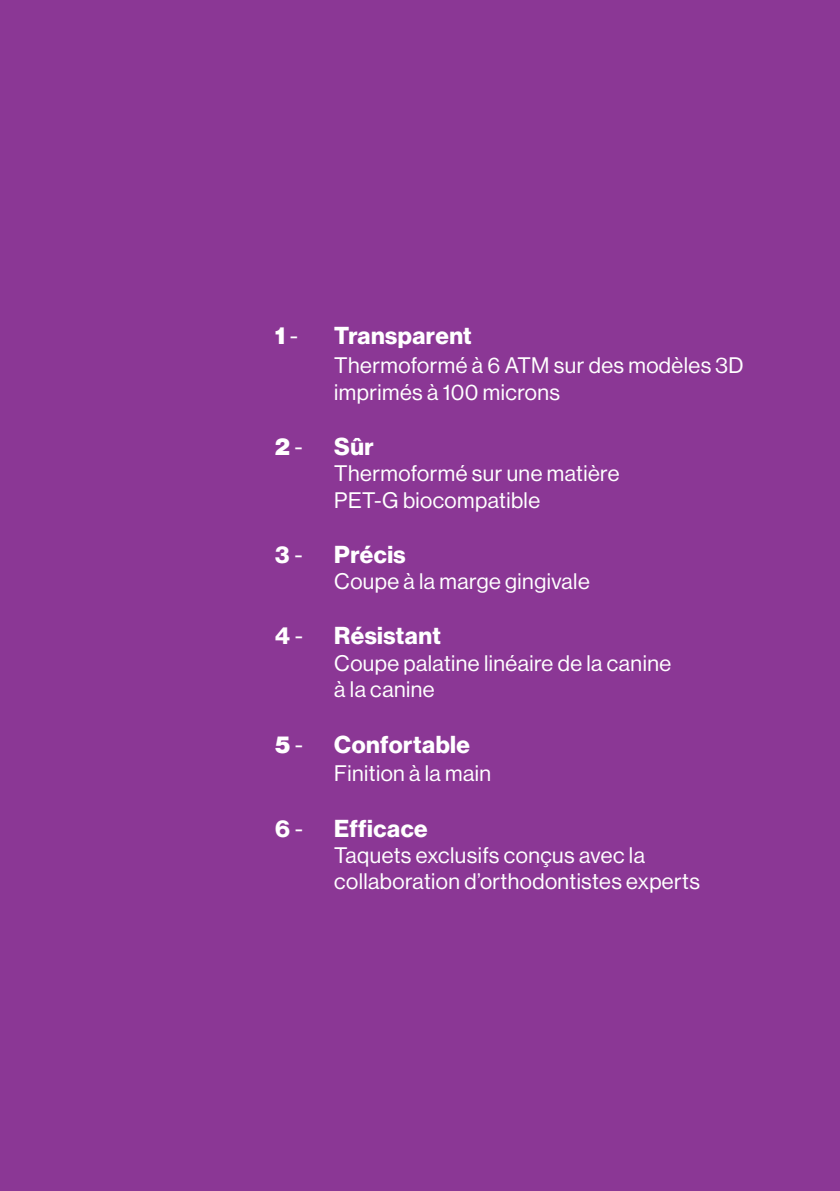
<style>
.page{position:relative;width:840px;height:1191px;background:#fff}
.page>*{position:absolute;margin:0;border:0;box-sizing:border-box;transform-origin:0 0}
.t1{font:24px "N Haas Grotesk DS Pro 75 Bd";letter-spacing:.02em;color:#fff}
.t2{font:24px "N Haas Grotesk DS Pro 95 Blk";color:#fff}
.t3{font:22px/26.4px "N Haas Grotesk DS Pro 55 Rg";letter-spacing:.02em;color:#fff}
.s1{font-family:"N Haas Grotesk DS Pro 55 Rg"}
</style>
<div class="page">
<div style="left:0;top:0;width:839px;height:1191px;background:#8b3795"></div>
<p class="t2" style="left:275px;top:322px;width:24px">1 <span class="s1">-</span></p>
<p class="t1" style="left:334px;top:322px;width:139px">Transparent</p>
<p class="t3" style="left:334px;top:352px;width:410px">Thermoformé à 6 ATM sur des modèles 3D imprimés à 100 microns</p>
<p class="t2" style="left:275px;top:432px;width:29px">2 <span class="s1">-</span></p>
<p class="t1" style="left:334px;top:432px;width:41px">Sûr</p>
<p class="t3" style="left:334px;top:460px;width:286px">Thermoformé sur une matière<br>PET-G biocompatible</p>
<p class="t1" style="left:275px;top:540px;width:29px">3 <span class="s1">-</span></p>
<p class="t1" style="left:334px;top:540px;width:73px">Précis</p>
<p class="t3" style="left:334px;top:568px;width:257px">Coupe à la marge gingivale</p>
<p class="t1" style="left:275px;top:622px;width:29px">4 <span class="s1">-</span></p>
<p class="t1" style="left:334px;top:622px;width:108px">Résistant</p>
<p class="t3" style="left:334px;top:650px;width:338px">Coupe palatine linéaire de la canine à la canine</p>
<p class="t2" style="left:275px;top:730px;width:29px">5 <span class="s1">-</span></p>
<p class="t1" style="left:334px;top:730px;width:137px">Confortable</p>
<p class="t3" style="left:334px;top:760px;width:158px">Finition à la main</p>
<p class="t1" style="left:275px;top:814px;width:29px">6 <span class="s1">-</span></p>
<p class="t1" style="left:334px;top:814px;width:95px">Efficace</p>
<p class="t3" style="left:334px;top:842px;width:367px">Taquets exclusifs conçus avec la collaboration d’orthodontistes experts</p>
</div>
